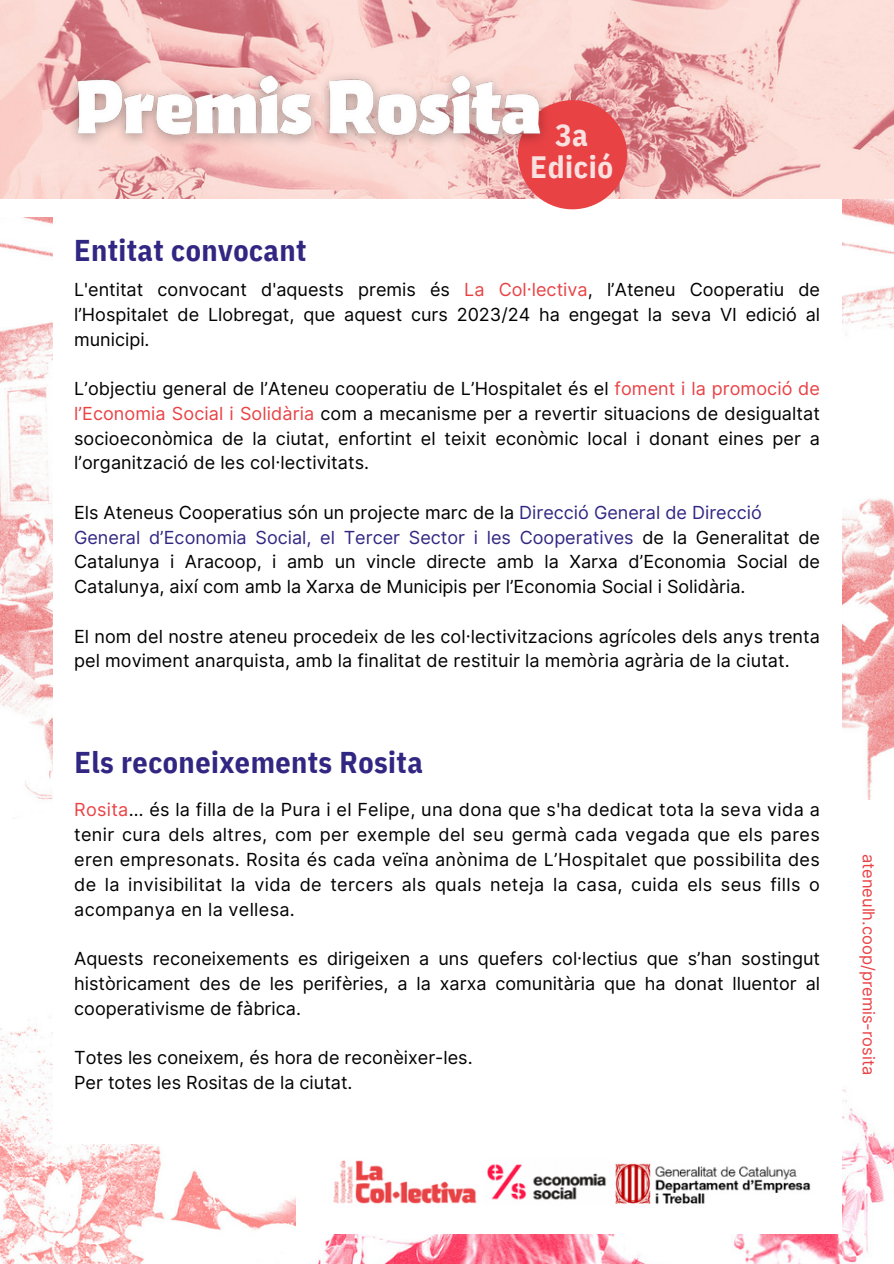
<style>
.page{position:relative;width:894px;height:1264px;background:#fff}
.page>*{position:absolute;margin:0;border:0;box-sizing:border-box;transform-origin:0 0}
.t1{font:700 30.9px/32.1px "IBM Plex Sans Cond";letter-spacing:.015em;color:#fae1e0;text-align:center}
.t2{font:700 30px "IBM Plex Sans Cond";letter-spacing:.015em;color:#312783}
.t3{font:18px/24.8px "Inter";color:#000;text-align:justify}
.t4{font:16.5px "Inter";color:#e94245}
.s1{color:#e94245}
.s2{color:#312783}
</style>
<div class="page">
<img style="left:0;top:217px;width:53px;height:583px">
<img style="left:841px;top:198px;width:52px;height:601px">
<img style="left:0;top:1016px;width:296px;height:247px">
<img style="left:318px;top:1089px;width:575px;height:174px">
<div style="left:53px;top:64px;width:788px;height:1079px;background:#fff"></div>
<img style="left:0;top:0;width:893px;height:198px">
<div style="left:517px;top:100px;width:110px;height:109px;background:#e94245;border-radius:50%"></div>
<img style="left:58px;top:43px;width:501px;height:134px">
<img style="left:318px;top:1143px;width:523px;height:90px">
<p class="t2" style="left:74px;top:230px;width:234px">Entitat convocant</p>
<h1 class="t1" style="left:530px;top:118px;width:84px">3a<br>Edició</h1>
<p class="t3" style="left:74px;top:277px;width:747px">L'entitat convocant d'aquests premis és <span class="s1">La Col·lectiva</span>, l’Ateneu Cooperatiu de l’Hospitalet de Llobregat, que aquest curs 2023/24 ha engegat la seva VI edició al municipi.</p>
<p class="t3" style="left:74px;top:376px;width:747px">L’objectiu general de l’Ateneu cooperatiu de L’Hospitalet és el <span class="s1">foment i la promoció de l’Economia Social i Solidària</span> com a mecanisme per a revertir situacions de desigualtat socioeconòmica de la ciutat, enfortint el teixit econòmic local i donant eines per a l’organització de les col·lectivitats.</p>
<p class="t3" style="left:74px;top:500px;width:689px">Els Ateneus Cooperatius són un projecte marc de la <span class="s2">Direcció General de Direcció</span></p>
<p class="t3" style="left:74px;top:524px;width:747px"><span class="s2">General d’Economia Social, el Tercer Sector i les Cooperatives</span> de la Generalitat de Catalunya i Aracoop, i amb un vincle directe amb la Xarxa d’Economia Social de Catalunya, així com amb la Xarxa de Municipis per l’Economia Social i Solidària.</p>
<p class="t3" style="left:74px;top:623px;width:747px">El nom del nostre ateneu procedeix de les col·lectivitzacions agrícoles dels anys trenta pel moviment anarquista, amb la finalitat de restituir la memòria agrària de la ciutat.</p>
<p class="t2" style="left:74px;top:742px;width:350px">Els reconeixements Rosita</p>
<p class="t3" style="left:74px;top:797px;width:747px"><span class="s1">Rosita</span>… és la filla de la Pura i el Felipe, una dona que s'ha dedicat tota la seva vida a tenir cura dels altres, com per exemple del seu germà cada vegada que els pares eren empresonats. Rosita és cada veïna anònima de L’Hospitalet que possibilita des de la invisibilitat la vida de tercers als quals neteja la casa, cuida els seus fills o acompanya en la vellesa.</p>
<p class="t3" style="left:74px;top:946px;width:747px">Aquests reconeixements es dirigeixen a uns quefers col·lectius que s’han sostingut històricament des de les perifèries, a la xarxa comunitària que ha donat lluentor al cooperativisme de fàbrica.</p>
<p class="t3" style="left:74px;top:1045px;width:400px">Totes les coneixem, és hora de reconèixer-les.</p>
<p class="t3" style="left:74px;top:1069px;width:280px">Per totes les Rositas de la ciutat.</p>
<p class="t4" style="left:878px;top:853px;width:223px;rotate:90deg">ateneulh.coop/premis-rosita</p>
</div>
